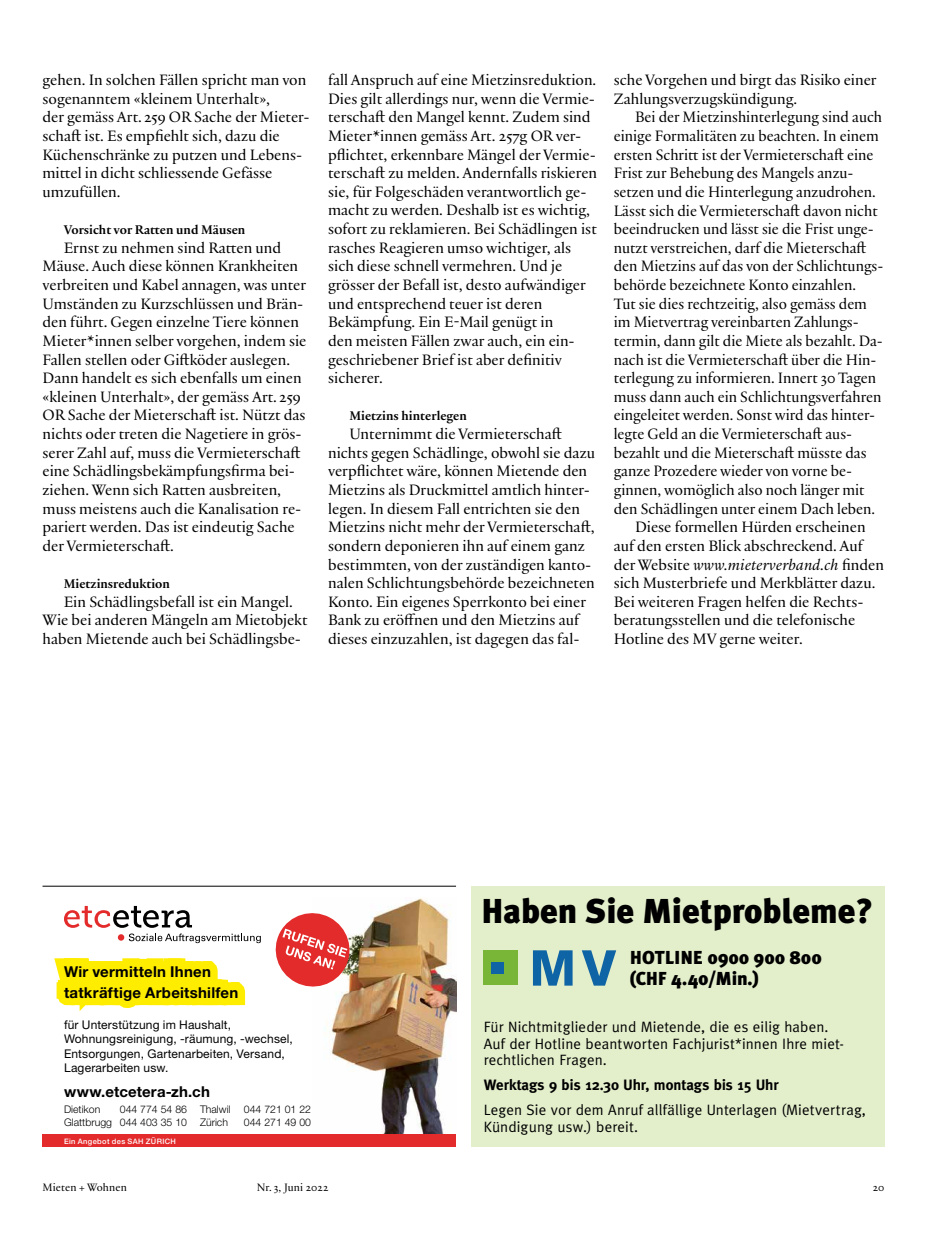
<style>
.page{position:relative;width:927px;height:1234px;background:#fff}
.page>*{position:absolute;margin:0;border:0;box-sizing:border-box;transform-origin:0 0}
.t1{font:900 34.5px "Meta Plus";color:#000}
.t2{font:900 18.75px "Meta Plus";letter-spacing:-.005em;color:#000}
.Text_3___10_8{font:16.2px/18.6px "Practice";color:#000}
.t3{font:15px/16.5px "Meta";letter-spacing:.01em;color:#000}
.t4{font:700 15px/21px "Helvetica Neue LT Pro";letter-spacing:.015em;color:#000}
.t5{font:700 15px "Meta";color:#000}
.Zwischenüberschrift{font:700 13.5px "Practice";color:#000}
.t6{font:12px/14.4px "Helvetica Neue LT Pro";letter-spacing:.015em;color:#000}
.t7{font:11.55px "Practice";letter-spacing:.01em;color:#000}
.t8{font:300 10.5px/13.5px "Helvetica Neue LT Pro";color:#000;text-align:right}
.t9{font:500 7.5px "Helvetica Neue LT Pro";letter-spacing:.045em;color:#fff}
.s1{font-family:"Practice Regular Ita"}
</style>
<div class="page">
<div style="left:471px;top:885px;width:413px;height:261px;background:#e3eecb"></div>
<svg style="left:533px;top:950px;width:40px;height:35px"></svg>
<svg style="left:582px;top:950px;width:34px;height:35px"></svg>
<div style="left:484px;top:950px;width:34px;height:35px;background:#79b638"></div>
<div style="left:491px;top:961px;width:13px;height:12px;background:#0e64a4"></div>
<img style="left:324px;top:897px;width:132px;height:237px">
<svg style="left:275px;top:907px;width:80px;height:84px"></svg>
<div style="left:43px;top:1134px;width:413px;height:12px;background:#e42b2b"></div>
<svg style="left:54px;top:905px;width:207px;height:106px"></svg>
<hr style="left:43px;top:885px;width:413px;height:1px;background:#000">
<p class="Text_3___10_8" style="left:43px;top:70px;width:269px">gehen. In solchen Fällen spricht man von sogenanntem «kleinem Unterhalt»,<br>der gemäss Art. 259 OR Sache der Mieter&shy;schaft ist. Es empfiehlt sich, dazu die Küchenschränke zu putzen und Lebens&shy;mittel in dicht schliessende Gefässe umzufüllen.</p>
<h3 class="Zwischenüberschrift" style="left:64px;top:220px;width:183px">Vorsicht vor Ratten und Mäusen</h3>
<p class="Text_3___10_8" style="left:43px;top:238px;width:265px;text-indent:21px">Ernst zu nehmen sind Ratten und Mäuse. Auch diese können Krankheiten verbreiten und Kabel annagen, was unter Umständen zu Kurzschlüssen und Brän&shy;den führt. Gegen einzelne Tiere können Mieter*innen selber vorgehen, indem sie Fallen stellen oder Giftköder auslegen.<br>Dann handelt es sich ebenfalls um einen «kleinen Unterhalt», der gemäss Art. 259<br>OR Sache der Mieterschaft ist. Nützt das nichts oder treten die Nagetiere in grös&shy;serer Zahl auf, muss die Vermieterschaft eine Schädlingsbekämpfungsfirma bei&shy;ziehen. Wenn sich Ratten ausbreiten, muss meistens auch die Kanalisation re&shy;pariert werden. Das ist eindeutig Sache der Vermieterschaft.</p>
<h3 class="Zwischenüberschrift" style="left:64px;top:574px;width:108px">Mietzinsreduktion</h3>
<p class="Text_3___10_8" style="left:43px;top:591px;width:266px;text-align:center">Ein Schädlingsbefall ist ein Mangel.<br>Wie bei anderen Mängeln am Mietobjekt haben Mietende auch bei Schädlingsbe-</p>
<p class="Text_3___10_8" style="left:328px;top:70px;width:271px">fall Anspruch auf eine Mietzinsreduktion.<br>Dies gilt allerdings nur, wenn die Vermie&shy;terschaft den Mangel kennt. Zudem sind Mieter*innen gemäss Art. 257g OR ver&shy;pflichtet, erkennbare Mängel der Vermie&shy;terschaft zu melden. Andernfalls riskieren sie, für Folgeschäden verantwortlich ge&shy;macht zu werden. Deshalb ist es wichtig, sofort zu reklamieren. Bei Schädlingen ist rasches Reagieren umso wichtiger, als sich diese schnell vermehren. Und je grösser der Befall ist, desto aufwändiger und entsprechend teuer ist deren Bekämpfung. Ein E-Mail genügt in<br>den meisten Fällen zwar auch, ein ein&shy;geschriebener Brief ist aber definitiv sicherer.</p>
<h3 class="Zwischenüberschrift" style="left:349px;top:406px;width:119px">Mietzins hinterlegen</h3>
<p class="Text_3___10_8" style="left:328px;top:424px;width:268px;text-indent:21px">Unternimmt die Vermieterschaft nichts gegen Schädlinge, obwohl sie dazu verpflichtet wäre, können Mietende den Mietzins als Druckmittel amtlich hinter&shy;legen. In diesem Fall entrichten sie den Mietzins nicht mehr der Vermieterschaft, sondern deponieren ihn auf einem ganz bestimmten, von der zuständigen kanto&shy;nalen Schlichtungsbehörde bezeichneten Konto. Ein eigenes Sperrkonto bei einer Bank zu eröffnen und den Mietzins auf dieses einzuzahlen, ist dagegen das fal-</p>
<p class="Text_3___10_8" style="left:614px;top:70px;width:264px">sche Vorgehen und birgt das Risiko einer<br>Zahlungsverzugskündigung.</p>
<p class="Text_3___10_8" style="left:614px;top:107px;width:271px;text-indent:21px">Bei der Mietzinshinterlegung sind auch einige Formalitäten zu beachten. In einem ersten Schritt ist der Vermieterschaft eine Frist zur Behebung des Mangels anzu&shy;setzen und die Hinterlegung anzudrohen.<br>Lässt sich die Vermieterschaft davon nicht beeindrucken und lässt sie die Frist unge&shy;nutzt verstreichen, darf die Mieterschaft den Mietzins auf das von der Schlichtungs&shy;behörde bezeichnete Konto einzahlen.<br>Tut sie dies rechtzeitig, also gemäss dem im Mietvertrag vereinbarten Zahlungs&shy;termin, dann gilt die Miete als bezahlt. Da&shy;nach ist die Vermieterschaft über die Hin&shy;terlegung zu informieren. Innert 30 Tagen muss dann auch ein Schlichtungsverfahren eingeleitet werden. Sonst wird das hinter&shy;legte Geld an die Vermieterschaft aus&shy;bezahlt und die Mieterschaft müsste das ganze Prozedere wieder von vorne be&shy;ginnen, womöglich also noch länger mit den Schädlingen unter einem Dach leben.</p>
<p class="Text_3___10_8" style="left:614px;top:517px;width:272px;text-indent:21px">Diese formellen Hürden erscheinen auf den ersten Blick abschreckend. Auf der Website <span class="s1">www.mieterverband.ch</span> finden sich Musterbriefe und Merkblätter dazu.<br>Bei weiteren Fragen helfen die Rechts&shy;beratungsstellen und die telefonische Hotline des MV gerne weiter.</p>
<p class="t4" style="left:64px;top:960px;width:176px">Wir vermitteln Ihnen tatkräftige Arbeitshilfen</p>
<p class="t6" style="left:64px;top:1017px;width:230px">für Unterstützung im Haushalt, Wohnungsreinigung, -räumung, -wechsel, Entsorgungen, Gartenarbeiten, Versand, Lagerarbeiten usw.</p>
<p class="t4" style="left:64px;top:1080px;width:148px">www.etcetera-zh.ch</p>
<p class="t8" style="left:64px;top:1101px;width:38px">Dietikon</p>
<p class="t8" style="left:64px;top:1101px;width:125px">044 774 54 86<br>Glattbrugg 044 403 35 10</p>
<p class="t8" style="left:200px;top:1101px;width:32px">Thalwil</p>
<p class="t8" style="left:244px;top:1101px;width:69px">044 721 01 22</p>
<p class="t8" style="left:200px;top:1114px;width:30px">Zürich</p>
<p class="t8" style="left:244px;top:1114px;width:69px">044 271 49 00</p>
<p class="t9" style="left:64px;top:1136px;width:113px">Ein Angebot des SAH ZÜRICH</p>
<p class="t1" style="left:481px;top:890px;width:394px">Haben Sie Mietprobleme?</p>
<p class="t2" style="left:630px;top:945px;width:194px">HOTLINE 0900 900 800</p>
<p class="t2" style="left:630px;top:967px;width:130px">(CHF 4.40/Min.)</p>
<p class="t3" style="left:484px;top:1018px;width:362px">Für Nichtmitglieder und Mietende, die es eilig haben.<br>Auf der Hotline beantworten Fachjurist*innen Ihre miet&shy;rechtlichen Fragen.</p>
<p class="t5" style="left:484px;top:1076px;width:296px">Werktags 9 bis 12.30 Uhr, montags bis 15 Uhr</p>
<p class="t3" style="left:484px;top:1101px;width:384px">Legen Sie vor dem Anruf allfällige Unterlagen (Mietvertrag,<br>Kündigung usw.) bereit.</p>
<p class="t7" style="left:43px;top:1179px;width:86px">Mieten + Wohnen</p>
<p class="t7" style="left:257px;top:1179px;width:73px">Nr. 3, Juni 2022</p>
<p class="t7" style="left:873px;top:1179px;width:13px">20</p>
</div>
